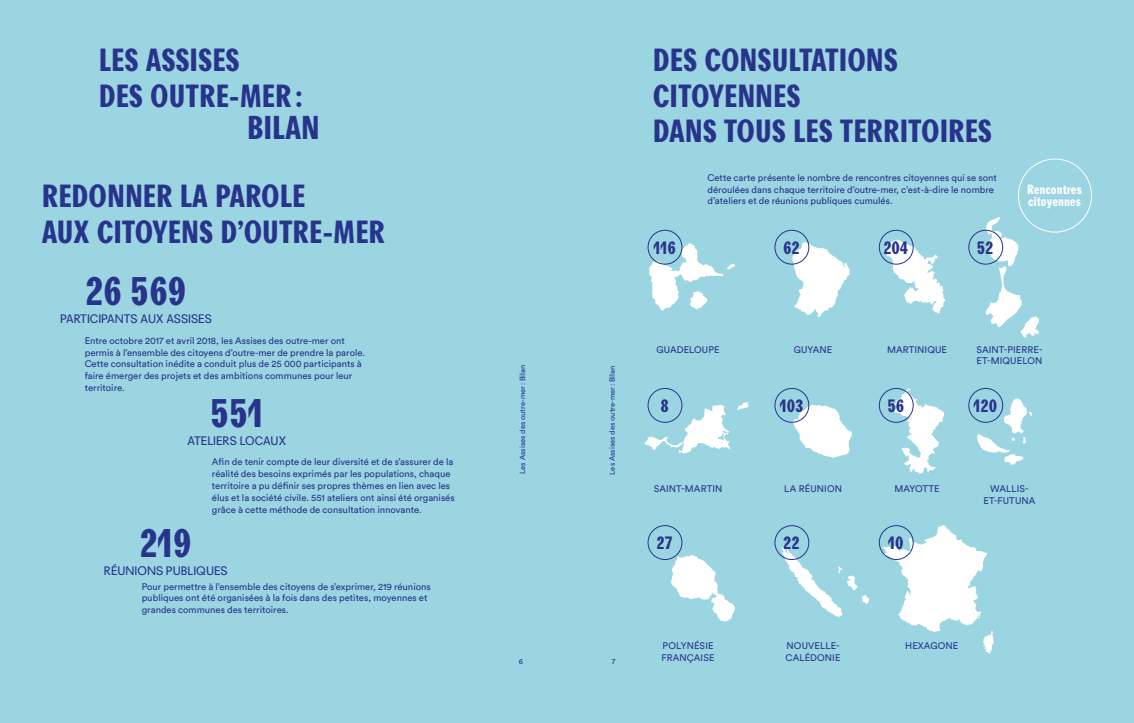
<style>
.page{position:relative;width:1134px;height:723px;background:#9bd5e2}
.page>*{position:absolute;margin:0;border:0;box-sizing:border-box;transform-origin:0 0}
.t1{font:40px "Agipo Bold Cond";color:#28348b}
.t2{font:32px "Agipo Bold Cond";color:#28348b}
.t3{font:31px/35.6px "Agipo Bold Cond";color:#28348b}
.t4{font:17.9px "Agipo Bold Cond";color:#28348b}
.t5{font:13px/12px "Agipo Bold Cond";color:#fff}
.t6{font:12px "Agipo";color:#28348b}
.t7{font:9.5px/11.8px "Circular Pro";color:#28348b}
.t8{font:7.5px "Circular Pro";color:#28348b}
</style>
<div class="page">
<svg style="left:649px;top:243px;width:86px;height:68px"></svg>
<svg style="left:885px;top:240px;width:60px;height:74px"></svg>
<svg style="left:792px;top:242px;width:58px;height:75px"></svg>
<svg style="left:985px;top:217px;width:54px;height:121px"></svg>
<svg style="left:737px;top:402px;width:12px;height:9px"></svg>
<svg style="left:644px;top:405px;width:86px;height:49px"></svg>
<svg style="left:793px;top:405px;width:59px;height:53px"></svg>
<svg style="left:894px;top:388px;width:50px;height:85px"></svg>
<svg style="left:977px;top:398px;width:55px;height:67px"></svg>
<svg style="left:670px;top:555px;width:65px;height:67px"></svg>
<svg style="left:781px;top:547px;width:88px;height:70px"></svg>
<svg style="left:883px;top:525px;width:110px;height:129px"></svg>
<div style="left:647px;top:230px;width:35px;height:35px;border:1px solid #28348b;border-radius:50%"></div>
<div style="left:647px;top:388px;width:35px;height:35px;border:1px solid #28348b;border-radius:50%"></div>
<div style="left:647px;top:525px;width:35px;height:35px;border:1px solid #28348b;border-radius:50%"></div>
<div style="left:774px;top:230px;width:35px;height:35px;border:1px solid #28348b;border-radius:50%"></div>
<div style="left:774px;top:388px;width:35px;height:35px;border:1px solid #28348b;border-radius:50%"></div>
<div style="left:1018px;top:158px;width:74px;height:75px;border:1px solid #fff;border-radius:50%"></div>
<div style="left:774px;top:525px;width:35px;height:35px;border:1px solid #28348b;border-radius:50%"></div>
<div style="left:879px;top:230px;width:35px;height:35px;border:1px solid #28348b;border-radius:50%"></div>
<div style="left:968px;top:230px;width:35px;height:35px;border:1px solid #28348b;border-radius:50%"></div>
<div style="left:968px;top:388px;width:35px;height:35px;border:1px solid #28348b;border-radius:50%"></div>
<div style="left:879px;top:388px;width:35px;height:35px;border:1px solid #28348b;border-radius:50%"></div>
<div style="left:879px;top:525px;width:35px;height:35px;border:1px solid #28348b;border-radius:50%"></div>
<h3 class="t3" style="left:99px;top:40px;width:205px">LES ASSISES<br>DES OUTRE-MER:</h3>
<h2 class="t2" style="left:247px;top:103px;width:74px">BILAN</h2>
<h3 class="t3" style="left:42px;top:176px;width:345px">REDONNER LA PAROLE<br>AUX CITOYENS D’OUTRE-MER</h3>
<h1 class="t1" style="left:85px;top:260px;width:103px">26 569</h1>
<p class="t6" style="left:60px;top:310px;width:153px">PARTICIPANTS AUX ASSISES</p>
<p class="t7" style="left:85px;top:334px;width:282px">Entre octobre 2017 et avril 2018, les Assises des outre-mer ont permis à l’ensemble des citoyens d’outre-mer de prendre la parole.<br>Cette consultation inédite a conduit plus de 25 000 participants à faire émerger des projets et des ambitions communes pour leur territoire.</p>
<h1 class="t1" style="left:210px;top:381px;width:55px">551</h1>
<p class="t6" style="left:188px;top:431px;width:100px">ATELIERS LOCAUX</p>
<p class="t7" style="left:212px;top:455px;width:244px">Afin de tenir compte de leur diversité et de s’assurer de la réalité des besoins exprimés par les populations, chaque territoire a pu définir ses propres thèmes en lien avec les élus et la société civile. 551 ateliers ont ainsi été organisés grâce à cette méthode de consultation innovante.</p>
<h1 class="t1" style="left:139px;top:512px;width:54px">219</h1>
<p class="t6" style="left:104px;top:561px;width:125px">RÉUNIONS PUBLIQUES</p>
<p class="t7" style="left:142px;top:580px;width:291px">Pour permettre à l’ensemble des citoyens de s’exprimer, 219 réunions publiques ont été organisées à la fois dans des petites, moyennes et grandes communes des territoires.</p>
<p class="t8" style="left:517px;top:460px;width:111px;rotate:-90deg">outre-mer, la France et le monde</p>
<p class="t8" style="left:607px;top:461px;width:111px;rotate:-90deg">outre-mer, la France et le monde</p>
<p class="t8" style="left:517px;top:474px;width:110px;rotate:-90deg">Les Assises des outre-mer: Bilan</p>
<p class="t8" style="left:607px;top:475px;width:110px;rotate:-90deg">Les Assises des outre-mer: Bilan</p>
<p class="t8" style="left:519px;top:656px;width:6px">6</p>
<p class="t8" style="left:612px;top:656px;width:5px">7</p>
<h3 class="t3" style="left:653px;top:40px;width:341px">DES CONSULTATIONS<br>CITOYENNES<br>DANS TOUS LES TERRITOIRES</h3>
<p class="t7" style="left:707px;top:171px;width:291px">Cette carte présente le nombre de rencontres citoyennes qui se sont déroulées dans chaque territoire d’outre-mer, c’est-à-dire le nombre d’ateliers et de réunions publiques cumulés.</p>
<h3 class="t4" style="left:653px;top:233px;width:24px">116</h3>
<h3 class="t4" style="left:783px;top:233px;width:18px">62</h3>
<h3 class="t4" style="left:883px;top:233px;width:26px">204</h3>
<h3 class="t4" style="left:977px;top:233px;width:18px">52</h3>
<h3 class="t5" style="left:1027px;top:183px;width:56px">Rencontres citoyennes</h3>
<p class="t7" style="left:656px;top:343px;width:65px">GUADELOUPE</p>
<p class="t7" style="left:794px;top:343px;width:40px">GUYANE</p>
<p class="t7" style="left:887px;top:343px;width:62px">MARTINIQUE</p>
<p class="t7" style="left:976px;top:343px;width:68px">SAINT-PIERRE-<br>ET-MIQUELON</p>
<h3 class="t4" style="left:660px;top:392px;width:10px">8</h3>
<h3 class="t4" style="left:779px;top:392px;width:26px">103</h3>
<h3 class="t4" style="left:887px;top:392px;width:18px">56</h3>
<h3 class="t4" style="left:973px;top:392px;width:26px">120</h3>
<p class="t7" style="left:654px;top:482px;width:70px">SAINT-MARTIN</p>
<p class="t7" style="left:784px;top:482px;width:59px">LA RÉUNION</p>
<p class="t7" style="left:894px;top:482px;width:47px">MAYOTTE</p>
<p class="t7" style="left:983px;top:482px;width:54px;text-align:center">WALLIS-<br>ET-FUTUNA</p>
<h3 class="t4" style="left:656px;top:529px;width:18px">27</h3>
<h3 class="t4" style="left:783px;top:529px;width:18px">22</h3>
<h3 class="t4" style="left:888px;top:529px;width:17px">10</h3>
<p class="t7" style="left:661px;top:639px;width:55px">POLYNÉSIE<br>FRANÇAISE</p>
<p class="t7" style="left:786px;top:639px;width:56px">NOUVELLE-<br>CALÉDONIE</p>
<p class="t7" style="left:905px;top:639px;width:55px">HEXAGONE</p>
</div>
